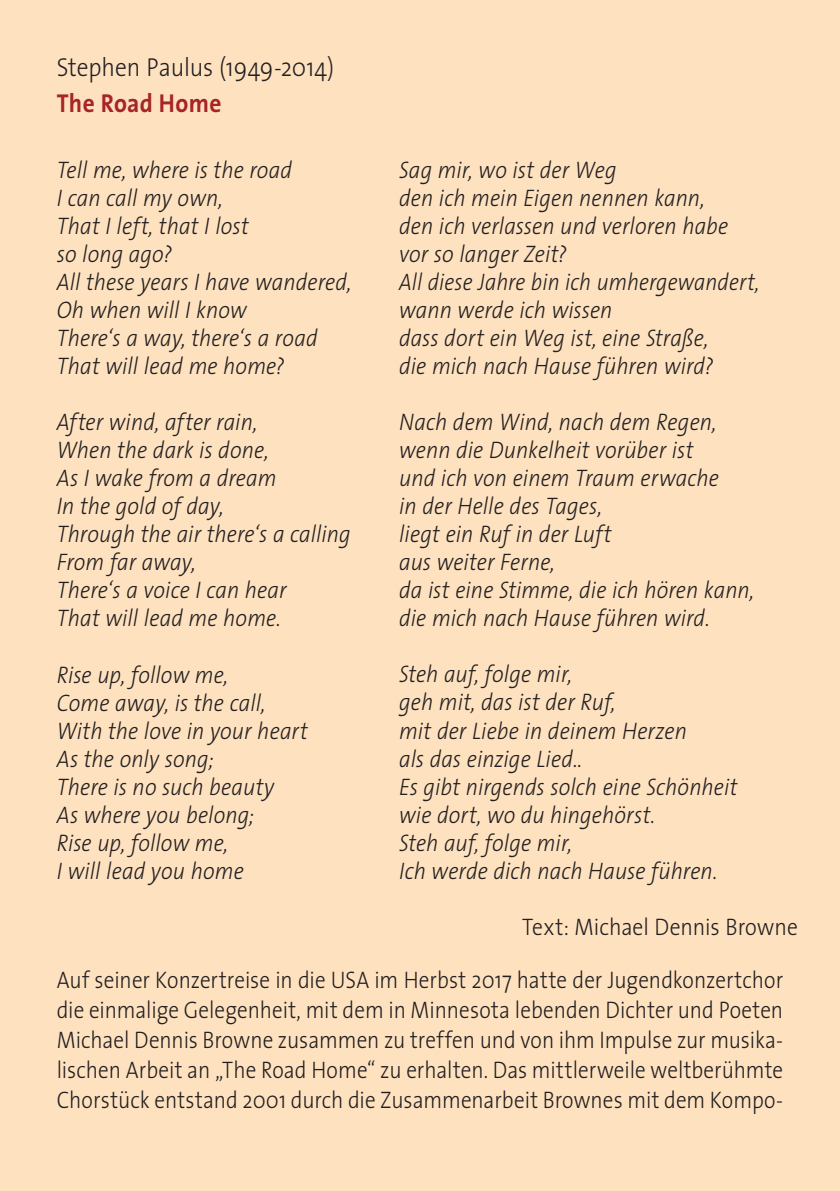
<style>
.page{position:relative;width:840px;height:1191px;background:#fff}
.page>*{position:absolute;margin:0;border:0;box-sizing:border-box;transform-origin:0 0}
.t1{font:300 26px "The Sans";letter-spacing:-.005em;color:#231f20;scale:.9 1}
.t2{font:700 26px "The Sans";letter-spacing:.015em;color:#a72427;scale:.9 1}
.t3{font:italic 300 24px/28px "The Sans";color:#231f20;scale:.9 1}
.t4{font:300 24px/30px "The Sans";color:#231f20;text-align:justify;scale:.88 1}
.t5{font:300 24px "The Sans";color:#231f20;scale:.9 1}
</style>
<div class="page">
<div style="left:0;top:0;width:839px;height:1191px;background:#fee2c0"></div>
<p class="t1" style="left:57px;top:45px;width:310px">Stephen Paulus (1949-2014)</p>
<p class="t2" style="left:57px;top:81px;width:184px">The Road Home</p>
<p class="t3" style="left:57px;top:155px;width:329px">Tell me, where is the road<br>I can call my own,<br>That I left, that I lost<br>so long ago?<br>All these years I have wandered,<br>Oh when will I know<br>There‘s a way, there‘s a road<br>That will lead me home?</p>
<p class="t3" style="left:57px;top:407px;width:328px">After wind, after rain,<br>When the dark is done,<br>As I wake from a dream<br>In the gold of day,<br>Through the air there‘s a calling<br>From far away,<br>There‘s a voice I can hear<br>That will lead me home.</p>
<p class="t3" style="left:57px;top:659px;width:280px">Rise up, follow me,<br>Come away, is the call,<br>With the love in your heart<br>As the only song;<br>There is no such beauty<br>As where you belong;<br>Rise up, follow me,<br>I will lead you home</p>
<p class="t3" style="left:399px;top:155px;width:401px">Sag mir, wo ist der Weg<br>den ich mein Eigen nennen kann,<br>den ich verlassen und verloren habe vor so langer Zeit?<br>All diese Jahre bin ich umhergewandert, wann werde ich wissen<br>dass dort ein Weg ist, eine Straße,<br>die mich nach Hause führen wird?</p>
<p class="t3" style="left:399px;top:407px;width:396px">Nach dem Wind, nach dem Regen, wenn die Dunkelheit vorüber ist<br>und ich von einem Traum erwache<br>in der Helle des Tages,<br>liegt ein Ruf in der Luft<br>aus weiter Ferne,<br>da ist eine Stimme, die ich hören kann, die mich nach Hause führen wird.</p>
<p class="t3" style="left:399px;top:659px;width:377px">Steh auf, folge mir,<br>geh mit, das ist der Ruf,<br>mit der Liebe in deinem Herzen<br>als das einzige Lied..<br>Es gibt nirgends solch eine Schönheit wie dort, wo du hingehörst.<br>Steh auf, folge mir,<br>Ich werde dich nach Hause führen.</p>
<p class="t5" style="left:522px;top:906px;width:307px">Text: Michael Dennis Browne</p>
<p class="t4" style="left:57px;top:964px;width:826px">Auf seiner Konzertreise in die USA im Herbst 2017 hatte der Jugendkonzertchor die einmalige Gelegenheit, mit dem in Minnesota lebenden Dichter und Poeten Michael Dennis Browne zusammen zu treffen und von ihm Impulse zur musika&shy;lischen Arbeit an „The Road Home“ zu erhalten. Das mittlerweile weltberühmte Chorstück entstand 2001 durch die Zusammenarbeit Brownes mit dem Kompo-</p>
</div>
